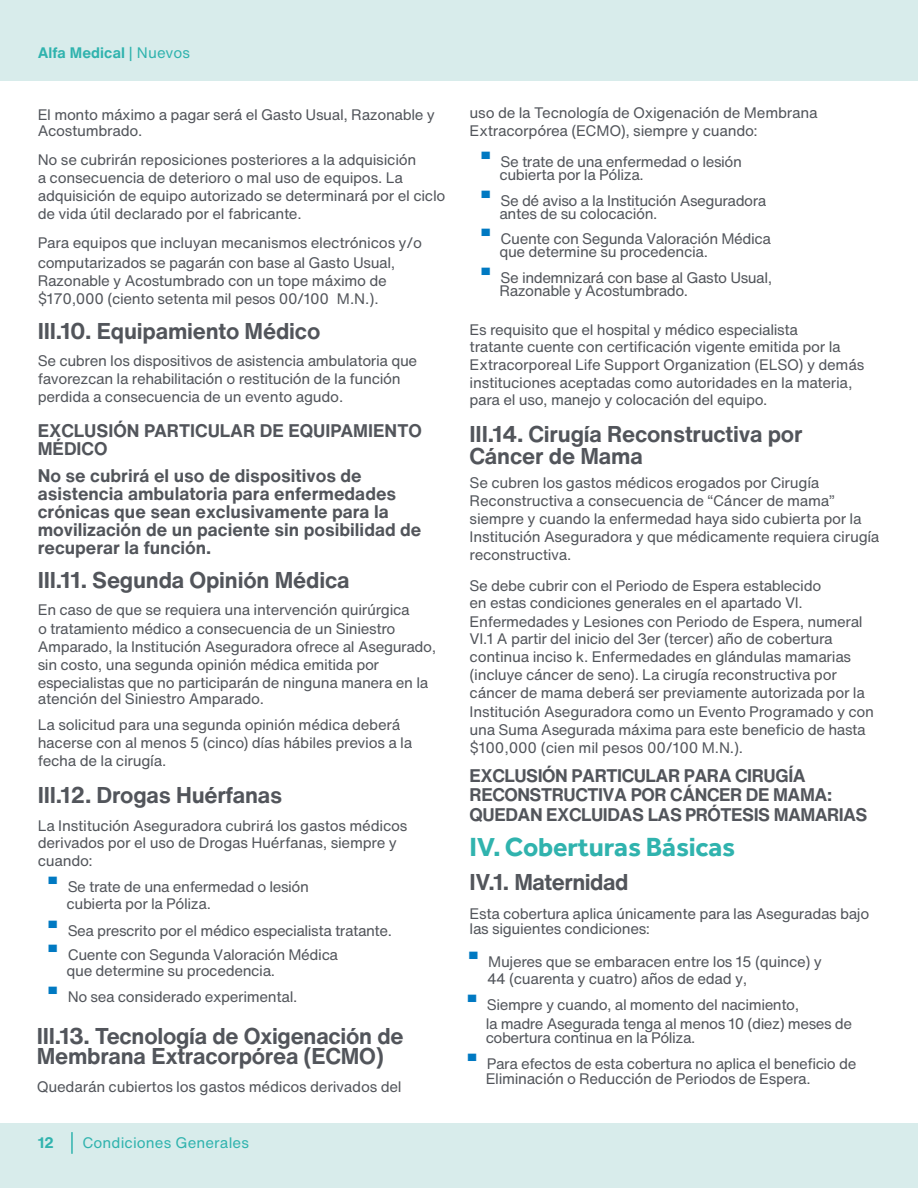
<style>
.page{position:relative;width:918px;height:1188px;background:#fff}
.page>*{position:absolute;margin:0;border:0;box-sizing:border-box;transform-origin:0 0}
.t1{font:700 27px "Effra Pro";letter-spacing:-.005em;color:#30b3ae}
.TEXTO{font:700 22.5px/19.5px "Helvetica Now Text";letter-spacing:-.01em;color:#52555b}
.TEXTO-2{font:700 18px/18px "Helvetica Now Text";color:#52555b}
.TEXTO-3{font:700 18px/19px "Helvetica Now Text";letter-spacing:-.025em;color:#52555b}
.TEXTO-4{font:15px/18px "Helvetica Now Text";letter-spacing:-.025em;color:#52555b}
.t2{font:700 15px "Helvetica Now Text";letter-spacing:.005em;color:#30b3ae}
.t3{font:15px "Helvetica Now Text";letter-spacing:.005em;color:#30b3ae}
.s1{font-weight:400}
.s2{font-size:42px;color:#0079c2}
</style>
<div class="page">
<div style="left:0;top:0;width:918px;height:81px;background:#d8eceb"></div>
<div style="left:0;top:1124px;width:918px;height:64px;background:#d8eceb"></div>
<hr style="left:71px;top:1132px;width:2px;height:22px;background:#30b3ae">
<p class="t2" style="left:38px;top:42px;width:154px">Alfa Medical <span class="s1">| Nuevos</span></p>
<p class="TEXTO-4" style="left:38px;top:106px;width:399px;line-height:16.4px">El monto máximo a pagar será el Gasto Usual, Razonable y<br>Acostumbrado.</p>
<p class="TEXTO-4" style="left:38px;top:151px;width:409px">No se cubrirán reposiciones posteriores a la adquisición<br>a consecuencia de deterioro o mal uso de equipos. La adquisición de equipo autorizado se determinará por el ciclo de vida útil declarado por el fabricante.</p>
<p class="TEXTO-4" style="left:38px;top:233px;width:386px;line-height:19.6px">Para equipos que incluyan mecanismos electrónicos y/o computarizados se pagarán con base al Gasto Usual,</p>
<p class="TEXTO-4" style="left:38px;top:271px;width:351px;line-height:18.6px">Razonable y Acostumbrado con un tope máximo de $170,000 (ciento setenta mil pesos 00/100 M.N.).</p>
<p class="TEXTO" style="left:38px;top:321px;width:284px">III.10. Equipamiento Médico</p>
<p class="TEXTO-4" style="left:38px;top:351px;width:381px">Se cubren los dispositivos de asistencia ambulatoria que favorezcan la rehabilitación o restitución de la función perdida a consecuencia de un evento agudo.</p>
<p class="TEXTO-2" style="left:38px;top:421px;width:386px">EXCLUSIÓN PARTICULAR DE EQUIPAMIENTO<br>MÉDICO</p>
<p class="TEXTO-2" style="left:38px;top:467px;width:385px">No se cubrirá el uso de dispositivos de asistencia ambulatoria para enfermedades crónicas que sean exclusivamente para la movilización de un paciente sin posibilidad de recuperar la función.</p>
<p class="TEXTO" style="left:38px;top:570px;width:313px">III.11. Segunda Opinión Médica</p>
<p class="TEXTO-4" style="left:38px;top:601px;width:400px">En caso de que se requiera una intervención quirúrgica<br>o tratamiento médico a consecuencia de un Siniestro Amparado, la Institución Aseguradora ofrece al Asegurado, sin costo, una segunda opinión médica emitida por especialistas que no participarán de ninguna manera en la</p>
<p class="TEXTO-4" style="left:38px;top:689px;width:228px">atención del Siniestro Amparado.</p>
<p class="TEXTO-4" style="left:38px;top:715px;width:376px">La solicitud para una segunda opinión médica deberá hacerse con al menos 5 (cinco) días hábiles previos a la fecha de la cirugía.</p>
<p class="TEXTO" style="left:38px;top:784px;width:246px">III.12. Drogas Huérfanas</p>
<p class="TEXTO-4" style="left:38px;top:817px;width:371px;line-height:16.4px">La Institución Aseguradora cubrirá los gastos médicos derivados por el uso de Drogas Huérfanas, siempre y</p>
<p class="TEXTO-4" style="left:38px;top:851px;width:57px">cuando:</p>
<p class="TEXTO-4" style="left:66px;top:878px;width:244px;line-height:16.5px;text-indent:-21px"><span class="s2">•</span> Se trate de una enfermedad o lesión cubierta por la Póliza.</p>
<p class="TEXTO-4" style="left:45px;top:921px;width:348px"><span class="s2">•</span> Sea prescrito por el médico especialista tratante.</p>
<p class="TEXTO-4" style="left:66px;top:946px;width:273px;line-height:16.5px;text-indent:-21px"><span class="s2">•</span> Cuente con Segunda Valoración Médica que determine su procedencia.</p>
<p class="TEXTO-4" style="left:45px;top:987px;width:254px"><span class="s2">•</span> No sea considerado experimental.</p>
<p class="TEXTO" style="left:37px;top:1026px;width:368px">III.13. Tecnología de Oxigenación de<br>Membrana Extracorpórea (ECMO)</p>
<p class="TEXTO-4" style="left:37px;top:1078px;width:366px">Quedarán cubiertos los gastos médicos derivados del</p>
<p class="t2" style="left:38px;top:1131px;width:18px">12</p>
<p class="t3" style="left:82px;top:1132px;width:168px">Condiciones Generales</p>
<p class="TEXTO-4" style="left:470px;top:103px;width:350px">uso de la Tecnología de Oxigenación de Membrana<br>Extracorpórea (ECMO), siempre y cuando:</p>
<p class="TEXTO-4" style="left:499px;top:155px;width:244px;line-height:13.2px;text-indent:-21px"><span class="s2">•</span> Se trate de una enfermedad o lesión cubierta por la Póliza.</p>
<p class="TEXTO-4" style="left:499px;top:193px;width:269px;line-height:13.2px;text-indent:-21px"><span class="s2">•</span> Se dé aviso a la Institución Aseguradora antes de su colocación.</p>
<p class="TEXTO-4" style="left:499px;top:232px;width:273px;line-height:13.2px;text-indent:-21px"><span class="s2">•</span> Cuente con Segunda Valoración Médica que determine su procedencia.</p>
<p class="TEXTO-4" style="left:499px;top:271px;width:274px;line-height:13.2px;text-indent:-21px"><span class="s2">•</span> Se indemnizará con base al Gasto Usual,<br>Razonable y Acostumbrado.</p>
<p class="TEXTO-4" style="left:470px;top:320px;width:396px;line-height:17.5px">Es requisito que el hospital y médico especialista<br>tratante cuente con certificación vigente emitida por la Extracorporeal Life Support Organization (ELSO) y demás instituciones aceptadas como autoridades en la materia, para el uso, manejo y colocación del equipo.</p>
<p class="TEXTO" style="left:470px;top:422px;width:334px;line-height:22px">III.14. Cirugía Reconstructiva por<br>Cáncer de Mama</p>
<p class="TEXTO-4" style="left:470px;top:474px;width:411px">Se cubren los gastos médicos erogados por Cirugía Reconstructiva a consecuencia de “Cáncer de mama” siempre y cuando la enfermedad haya sido cubierta por la Institución Aseguradora y que médicamente requiera cirugía reconstructiva.</p>
<p class="TEXTO-4" style="left:470px;top:577px;width:353px;line-height:16.6px">Se debe cubrir con el Periodo de Espera establecido en estas condiciones generales en el apartado VI.</p>
<p class="TEXTO-4" style="left:470px;top:613px;width:395px;line-height:16.6px">Enfermedades y Lesiones con Periodo de Espera, numeral<br>VI.1 A partir del inicio del 3er (tercer) año de cobertura</p>
<p class="TEXTO-4" style="left:470px;top:647px;width:406px">continua inciso k. Enfermedades en glándulas mamarias (incluye cáncer de seno). La cirugía reconstructiva por cáncer de mama deberá ser previamente autorizada por la Institución Aseguradora como un Evento Programado y con una Suma Asegurada máxima para este beneficio de hasta $100,000 (cien mil pesos 00/100 M.N.).</p>
<p class="TEXTO-3" style="left:470px;top:766px;width:399px">EXCLUSIÓN PARTICULAR PARA CIRUGÍA<br>RECONSTRUCTIVA POR CÁNCER DE MAMA:<br>QUEDAN EXCLUIDAS LAS PRÓTESIS MAMARIAS</p>
<p class="t1" style="left:470px;top:830px;width:267px">IV.Coberturas Básicas</p>
<p class="TEXTO" style="left:470px;top:872px;width:160px">IV.1. Maternidad</p>
<p class="TEXTO-4" style="left:470px;top:905px;width:401px;line-height:15.3px">Esta cobertura aplica únicamente para las Aseguradas bajo las siguientes condiciones:</p>
<p class="TEXTO-4" style="left:487px;top:953px;width:336px;line-height:16.5px;text-indent:-21px"><span class="s2">•</span> Mujeres que se embaracen entre los 15 (quince) y<br>44 (cuarenta y cuatro) años de edad y,</p>
<p class="TEXTO-4" style="left:486px;top:996px;width:368px;text-indent:-21px"><span class="s2">•</span> Siempre y cuando, al momento del nacimiento,<br>la madre Asegurada tenga al menos 10 (diez) meses de</p>
<p class="TEXTO-4" style="left:486px;top:1029px;width:211px">cobertura continua en la Póliza.</p>
<p class="TEXTO-4" style="left:486px;top:1056px;width:372px;line-height:14.9px;text-indent:-21px"><span class="s2">•</span> Para efectos de esta cobertura no aplica el beneficio de<br>Eliminación o Reducción de Periodos de Espera.</p>
</div>
